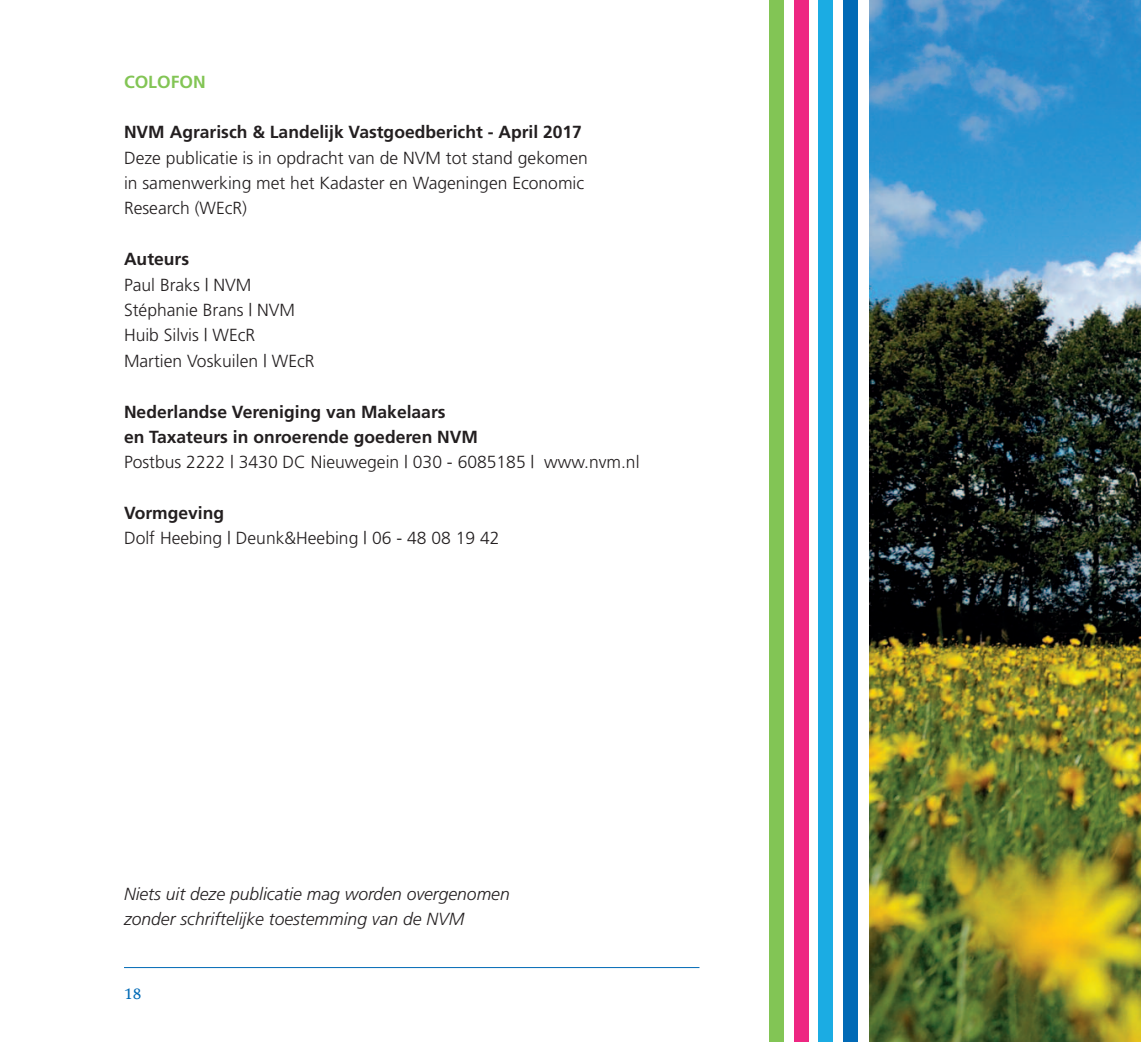
<style>
.page{position:relative;width:1141px;height:1042px;background:#fff}
.page>*{position:absolute;margin:0;border:0;box-sizing:border-box;transform-origin:0 0}
.t1{font:300 17.5px/25.4px "Frutiger";color:#231f20}
.t2{font:700 17.5px/25.4px "Frutiger";color:#231f20}
.t3{font:italic 300 17.5px/25.4px "Frutiger";color:#231f20}
.t4{font:700 17.5px "Frutiger";color:#83c555}
.t5{font:15.75px "Swift";color:#016ab6}
</style>
<div class="page">
<hr style="left:124px;top:967px;width:575px;height:1px;background:#016ab6">
<img style="left:869px;top:0;width:272px;height:1042px">
<div style="left:769px;top:0;width:15px;height:1042px;background:#82c555"></div>
<div style="left:794px;top:0;width:15px;height:1042px;background:#ee2682"></div>
<div style="left:819px;top:0;width:14px;height:1042px;background:#1bace3"></div>
<div style="left:843px;top:0;width:15px;height:1042px;background:#016ab6"></div>
<p class="t4" style="left:124px;top:74px;width:83px">COLOFON</p>
<p class="t2" style="left:124px;top:121px;width:460px">NVM Agrarisch &amp; Landelijk Vastgoedbericht - April 2017</p>
<p class="t1" style="left:124px;top:146px;width:465px">Deze publicatie is in opdracht van de NVM tot stand gekomen in samenwerking met het Kadaster en Wageningen Economic<br>Research (WEcR)</p>
<p class="t2" style="left:124px;top:248px;width:67px">Auteurs</p>
<p class="t1" style="left:124px;top:273px;width:192px">Paul Braks | NVM<br>Stéphanie Brans | NVM<br>Huib Silvis | WEcR<br>Martien Voskuilen | WEcR</p>
<p class="t2" style="left:124px;top:400px;width:356px">Nederlandse Vereniging van Makelaars<br>en Taxateurs in onroerende goederen NVM</p>
<p class="t1" style="left:124px;top:451px;width:517px">Postbus 2222 | 3430 DC Nieuwegein | 030 - 6085185 | www.nvm.nl</p>
<p class="t2" style="left:124px;top:501px;width:102px">Vormgeving</p>
<p class="t1" style="left:124px;top:527px;width:377px">Dolf Heebing | Deunk&amp;Heebing | 06 - 48 08 19 42</p>
<p class="t3" style="left:124px;top:882px;width:387px">Niets uit deze publicatie mag worden overgenomen zonder schriftelijke toestemming van de NVM</p>
<p class="t5" style="left:124px;top:988px;width:19px">18</p>
</div>
